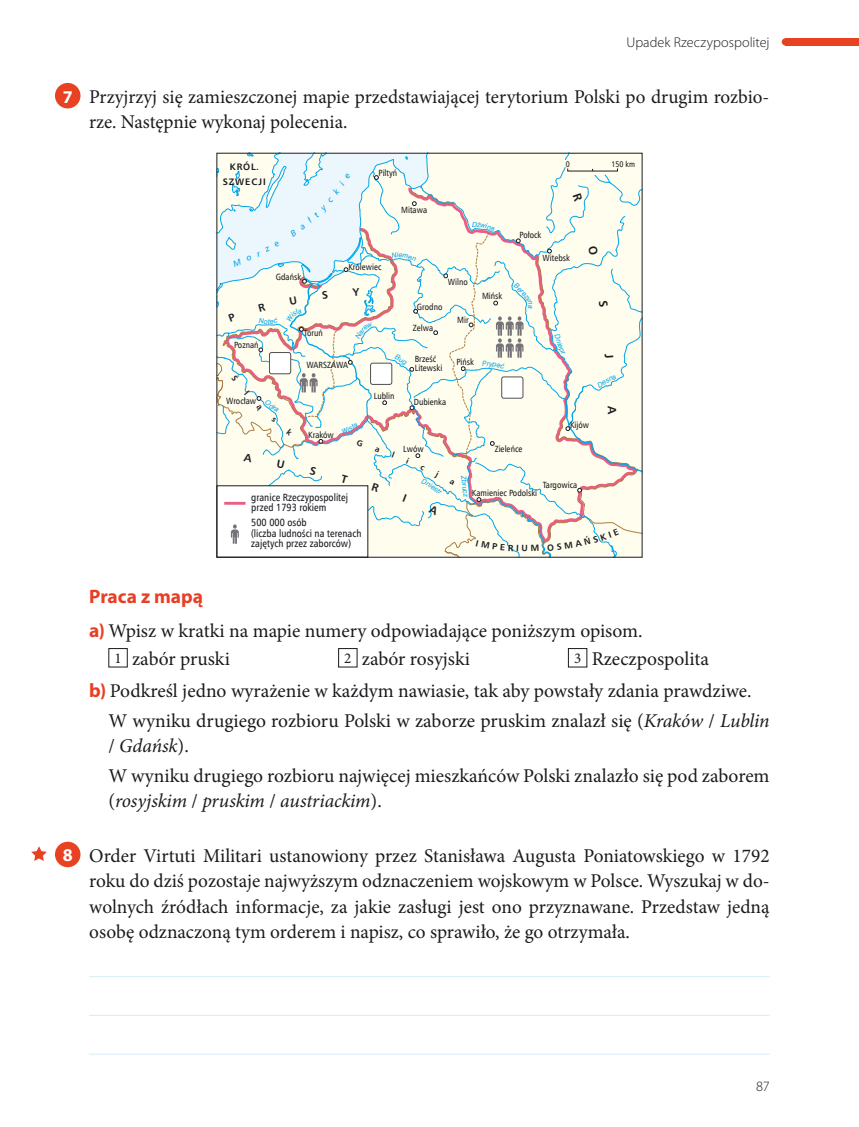
<style>
.page{position:relative;width:859px;height:1127px;background:#fff}
.page>*{position:absolute;margin:0;border:0;box-sizing:border-box;transform-origin:0 0}
.t1{font:19.5px/25.5px "Minion Pro";color:#1b1b1f}
.t2{font:700 19.5px "Myriad Pro";color:#e83f24}
.t3{font:700 18px "Myriad Pro";color:#fff}
.t4{font:300 14.25px "Myriad Pro";color:#1b1b1f}
.t5{font:10.5px/10.5px "Humnst 777 Cn EU Normal";color:#1b1c20}
.t6{font:9.3px/15px "Humnst 777 EU Bold";letter-spacing:.1em;color:#1b1c20;text-align:center}
.t7{font:9px/9px "Humnst 777 Cn EU Normal";color:#1b1c20}
.t8{font:8.25px "Humnst 777 Cn EU Normal";color:#1b1c20}
.t9{font:7.2px "Swis 721 EU Italic";color:#00a6eb}
.t10{font:7.05px "Swis 721 EU Italic";color:#00a6eb}
.s1{font-family:"Myriad Pro";font-weight:700;color:#e83f24}
.s2{font-size:15px}
.s3{font-style:italic}
</style>
<div class="page">
<div style="left:785px;top:38px;width:74px;height:7px;background:#e84222"></div>
<div style="left:782px;top:38px;width:7px;height:7px;background:#e84222;border-radius:50%"></div>
<div style="left:55px;top:83px;width:25px;height:25px;background:#e84222;border-radius:50%"></div>
<div style="left:108px;top:648px;width:20px;height:19px;border:1px solid #1b1b1f"></div>
<div style="left:338px;top:648px;width:19px;height:19px;border:1px solid #1b1b1f"></div>
<div style="left:568px;top:648px;width:19px;height:19px;border:1px solid #1b1b1f"></div>
<hr style="left:89px;top:976px;width:681px;height:1px;background:#d7eef5">
<hr style="left:89px;top:1015px;width:681px;height:1px;background:#d7eef5">
<hr style="left:89px;top:1053px;width:681px;height:1px;background:#d7eef5">
<div style="left:55px;top:842px;width:25px;height:25px;background:#e84222;border-radius:50%"></div>
<svg style="left:31px;top:846px;width:16px;height:15px"></svg>
<svg style="left:216px;top:153px;width:426px;height:405px;background:#f1f2e9"></svg>
<p class="t3" style="left:63px;top:85px;width:11px">7</p>
<p class="t3" style="left:63px;top:843px;width:11px">8</p>
<p class="t4" style="left:627px;top:33px;width:145px">Upadek Rzeczypospolitej</p>
<p class="t1" style="left:89px;top:84px;width:682px">Przyjrzyj się zamieszczonej mapie przedstawiającej terytorium Polski po drugim rozbio&shy;rze. Następnie wykonaj polecenia.</p>
<p class="t6" style="left:223px;top:159px;width:45px">KRÓL.<br>SZWECJI</p>
<p class="t7" style="left:234px;top:340px;width:26px">Poznań</p>
<p class="t7" style="left:226px;top:396px;width:31px">Wrocław</p>
<p class="t7" style="left:379px;top:168px;width:20px">Piltyń</p>
<p class="t8" style="left:566px;top:159px;width:6px">0</p>
<p class="t8" style="left:611px;top:159px;width:25px">150 km</p>
<p class="t7" style="left:401px;top:205px;width:28px">Mitawa</p>
<p class="t7" style="left:276px;top:272px;width:27px">Gdańsk</p>
<p class="t7" style="left:304px;top:328px;width:20px">Toruń</p>
<p class="t7" style="left:349px;top:262px;width:35px">Królewiec</p>
<p class="t7" style="left:306px;top:360px;width:43px">WARSZAWA</p>
<p class="t10" style="left:397px;top:250px;width:3px">i</p>
<p class="t7" style="left:448px;top:277px;width:21px">Wilno</p>
<p class="t7" style="left:417px;top:302px;width:27px">Grodno</p>
<p class="t7" style="left:413px;top:323px;width:22px">Zelwa</p>
<p class="t7" style="left:415px;top:354px;width:29px">Brześć<br>Litewski</p>
<p class="t7" style="left:457px;top:315px;width:13px">Mir</p>
<p class="t7" style="left:457px;top:357px;width:19px">Pińsk</p>
<p class="t7" style="left:482px;top:292px;width:22px">Mińsk</p>
<p class="t7" style="left:520px;top:230px;width:23px">Połock</p>
<p class="t7" style="left:543px;top:253px;width:29px">Witebsk</p>
<p class="t7" style="left:308px;top:430px;width:27px">Kraków</p>
<p class="t7" style="left:374px;top:391px;width:22px">Lublin</p>
<p class="t7" style="left:414px;top:398px;width:34px">Dubienka</p>
<p class="t7" style="left:403px;top:444px;width:22px">Lwów</p>
<p class="t7" style="left:495px;top:444px;width:29px">Zieleńce</p>
<p class="t7" style="left:570px;top:420px;width:21px">Kijów</p>
<p class="t5" style="left:251px;top:492px;width:98px">granice Rzeczypospolitej przed 1793 rokiem</p>
<p class="t5" style="left:251px;top:517px;width:112px">500 000 osób<br>(liczba ludności na terenach zajętych przez zaborców)</p>
<p class="t9" style="left:468px;top:475px;width:23px;rotate:83deg">Zbrucz</p>
<p class="t7" style="left:543px;top:480px;width:36px">Targowica</p>
<p class="t7" style="left:472px;top:488px;width:67px">Kamieniec Podolski</p>
<p class="t2" style="left:89px;top:584px;width:115px">Praca z mapą</p>
<p class="t1" style="left:114px;top:617px;width:530px;line-height:27.8px;text-indent:-25px"><span class="s1">a)</span> Wpisz w kratki na mapie numery odpowiadające poniższym opisom.<br><span class="s2">1</span> zabór pruski</p>
<p class="t1" style="left:89px;top:643px;width:664px;line-height:31.8px;text-indent:485px"><span class="s2">3</span> Rzeczpospolita<br><span class="s1">b)</span> Podkreśl jedno wyrażenie w każdym nawiasie, tak aby powstały zdania prawdziwe.</p>
<p class="t1" style="left:108px;top:708px;width:663px">W wyniku drugiego rozbioru Polski w zaborze pruskim znalazł się (<span class="s3">Kraków</span> / <span class="s3">Lublin </span>/ <span class="s3">Gdańsk</span>).</p>
<p class="t1" style="left:108px;top:763px;width:663px">W wyniku drugiego rozbioru najwięcej mieszkańców Polski znalazło się pod zaborem (<span class="s3">rosyjskim</span> / <span class="s3">pruskim</span> / <span class="s3">austriackim</span>).</p>
<p class="t1" style="left:344px;top:646px;width:127px"><span class="s2">2</span> zabór rosyjski</p>
<p class="t1" style="left:89px;top:843px;width:682px;text-align:justify">Order Virtuti Militari ustanowiony przez Stanisława Augusta Poniatowskiego w 1792 roku do dziś pozostaje najwyższym odznaczeniem wojskowym w Polsce. Wyszukaj w do&shy;wolnych źródłach informacje, za jakie zasługi jest ono przyznawane. Przedstaw jedną osobę odznaczoną tym orderem i napisz, co sprawiło, że go otrzymała.</p>
<p class="t4" style="left:756px;top:1077px;width:15px">87</p>
</div>
